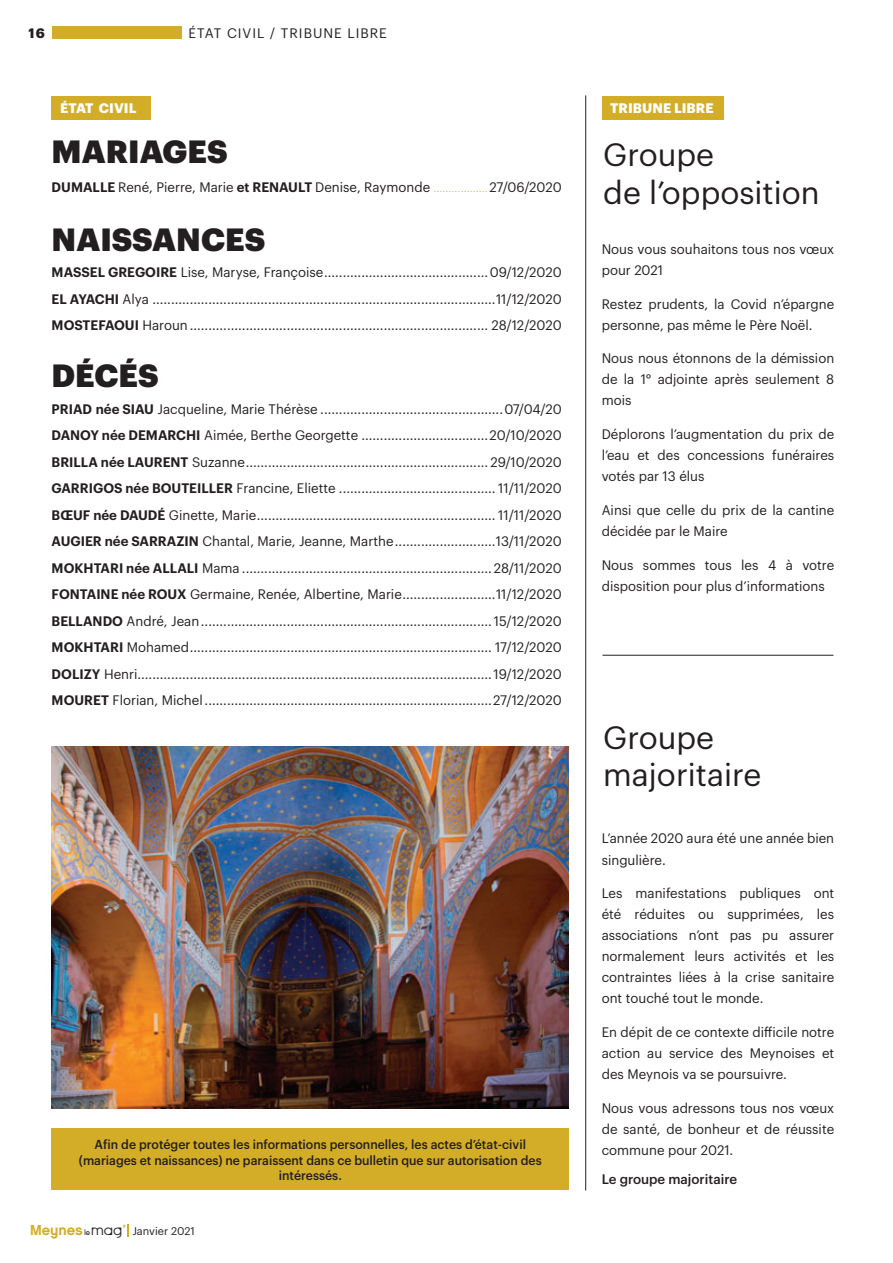
<style>
.page{position:relative;width:893px;height:1263px;background:#fff}
.page>*{position:absolute;margin:0;border:0;box-sizing:border-box;transform-origin:0 0}
.t1{font:31.5px/37.8px "Graphik";color:#231f20}
.t2{font:900 31.5px "Graphik";color:#231f20}
.t3{font:13.5px/21px "Graphik";color:#231f20;text-align:justify}
.t4{font:13.5px "Graphik";letter-spacing:.075em;color:#231f20}
.t5{font:700 13.5px "Graphik";letter-spacing:.005em;color:#fff}
.t6{font:500 13.5px "Graphik";color:#231f20}
.t7{font:700 13.5px "Graphik";color:#231f20}
.t8{font:500 12.75px/15.3px "Graphik";color:#231f20;text-align:center;scale:.96 1}
.t9{font:10.95px "Graphik";color:#231f20}
.s1{font-weight:600}
.s2{font-weight:300;color:#d4ad28}
.s3{font-family:"Chalet New York Nineteen Eighty";font-size:14.4px;color:#d4ad28}
.s4{font-family:"Harry Plain";font-size:7.95px}
.s5{font-family:"Seraphic Organism";font-size:13.5px}
</style>
<div class="page">
<svg style="left:128px;top:1224px;width:1px;height:13px"></svg>
<div style="left:52px;top:26px;width:130px;height:13px;background:#d4ad28"></div>
<div style="left:52px;top:96px;width:99px;height:24px;background:#d4ad28"></div>
<div style="left:602px;top:96px;width:121px;height:24px;background:#d4ad28"></div>
<hr style="left:585px;top:95px;width:1px;height:1095px;background:#231f20">
<hr style="left:602px;top:655px;width:231px;height:1px;background:#231f20">
<div style="left:52px;top:1128px;width:517px;height:62px;background:#d4ad28"></div>
<img style="left:52px;top:747px;width:517px;height:362px">
<p class="t7" style="left:29px;top:23px;width:18px">16</p>
<p class="t4" style="left:189px;top:23px;width:200px">ÉTAT CIVIL / TRIBUNE LIBRE</p>
<p class="t5" style="left:60px;top:98px;width:78px">ÉTAT CIVIL</p>
<p class="t5" style="left:610px;top:98px;width:10px">TRIBUNE</p>
<p class="t5" style="left:674px;top:98px;width:9px">LIBRE</p>
<h1 class="t2" style="left:52px;top:127px;width:178px">MARIAGES</h1>
<h1 class="t1" style="left:603px;top:133px;width:218px">Groupe<br>de l’opposition</h1>
<p class="t3" style="left:602px;top:237px;width:234px">Nous vous souhaitons tous nos vœux pour 2021</p>
<p class="t3" style="left:602px;top:292px;width:234px">Restez prudents, la Covid n’épargne personne, pas même le Père Noël.</p>
<p class="t3" style="left:602px;top:347px;width:234px">Nous nous étonnons de la démission de la 1° adjointe après seulement 8 mois</p>
<p class="t3" style="left:602px;top:423px;width:234px">Déplorons l’augmentation du prix de l’eau et des concessions funéraires votés par 13 élus</p>
<p class="t3" style="left:602px;top:498px;width:234px">Ainsi que celle du prix de la cantine décidée par le Maire</p>
<p class="t3" style="left:602px;top:553px;width:234px">Nous sommes tous les 4 à votre disposition pour plus d’informations</p>
<p class="t3" style="left:52px;top:175px;width:512px"><span class="s1">DUMALLE</span> René, Pierre, Marie <span class="s1">et RENAULT</span> Denise, Raymonde <span class="s2">..................</span>27/06/2020</p>
<h1 class="t2" style="left:52px;top:215px;width:215px">NAISSANCES</h1>
<p class="t3" style="left:52px;top:258px;width:512px;line-height:26.5px"><span class="s1">MASS EL GREGOIRE</span> Lise, Maryse, Françoise............................................09/12/2020<br><span class="s1">EL AYACHI</span> Alya ............................................................................................11/12/2020<br><span class="s1">MOSTEFAOUI</span></p>
<p class="t3" style="left:142px;top:314px;width:421px">Haroun................................................................................ 28/12/2020</p>
<h1 class="t2" style="left:52px;top:351px;width:109px">DÉCÉS</h1>
<p class="t3" style="left:52px;top:394px;width:512px;line-height:26.5px"><span class="s1">PRIAD née SIAU</span> Jacqueline, Marie Thérèse .................................................07/04/20<br><span class="s1">DANOY née DEMARCHI</span> Aimée, Berthe Georgette ..................................20/10/2020<br><span class="s1">BRILLA née LAURENT</span> Suzanne................................................................. 29/10/2020<br><span class="s1">GARRIGOS née BOUTEILLER</span> Francine, Eliette .......................................... 11/11/2020<br><span class="s1">BŒUF née DAUDÉ</span> Ginette, Marie................................................................ 11/11/2020<br><span class="s1">AUGIER née SARRAZIN</span> Chantal, Marie, Jeanne, Marthe...........................13/11/2020<br><span class="s1">MOKHTARI née ALLALI</span> Mama ................................................................... 28/11/2020<br><span class="s1">FONTAI NE née ROU</span></p>
<p class="t3" style="left:52px;top:580px;width:512px;line-height:26.5px;text-indent:125px"><span class="s1">X</span> Germaine, Renée, Albertine, Marie.........................11/12/2020<br><span class="s1">BELLANDO</span> André, Jean..............................................................................15/12/2020<br><span class="s1">MOKHTARI</span> Mohamed................................................................................. 17/12/2020<br><span class="s1">DOLIZY</span> Henri...............................................................................................19/12/2020<br><span class="s1">MOUR</span></p>
<p class="t3" style="left:93px;top:689px;width:470px"><span class="s1">ET</span> Florian, Michel .............................................................................27/12/2020</p>
<p class="t8" style="left:79px;top:1136px;width:484px">Afin de protéger toutes les informations personnelles, les actes d’état-civil (mariages et naissances) ne paraissent dans ce bulletin que sur autorisation des intéressés.</p>
<p class="t9" style="left:30px;top:1222px;width:166px"><span class="s3">Meynes</span> <span class="s4">le</span><span class="s5">Mag</span><sup>’</sup> Janvier 2021</p>
<h1 class="t1" style="left:603px;top:716px;width:160px">Groupe majoritaire</h1>
<p class="t3" style="left:602px;top:827px;width:234px">L’année 2020 aura été une année bien singulière.</p>
<p class="t3" style="left:602px;top:882px;width:234px">Les manifestations publiques ont été réduites ou supprimées, les associations n’ont pas pu assurer normalement leurs activités et les contraintes liées à la crise sanitaire ont touché tout le monde.</p>
<p class="t3" style="left:602px;top:1020px;width:234px">En dépit de ce contexte difficile notre action au service des Meynoises et des Meynois va se poursuivre.</p>
<p class="t3" style="left:602px;top:1096px;width:234px">Nous vous adressons tous nos vœux de santé, de bonheur et de réussite commune pour 2021.</p>
<p class="t6" style="left:602px;top:1169px;width:137px">Le groupe majoritaire</p>
</div>
